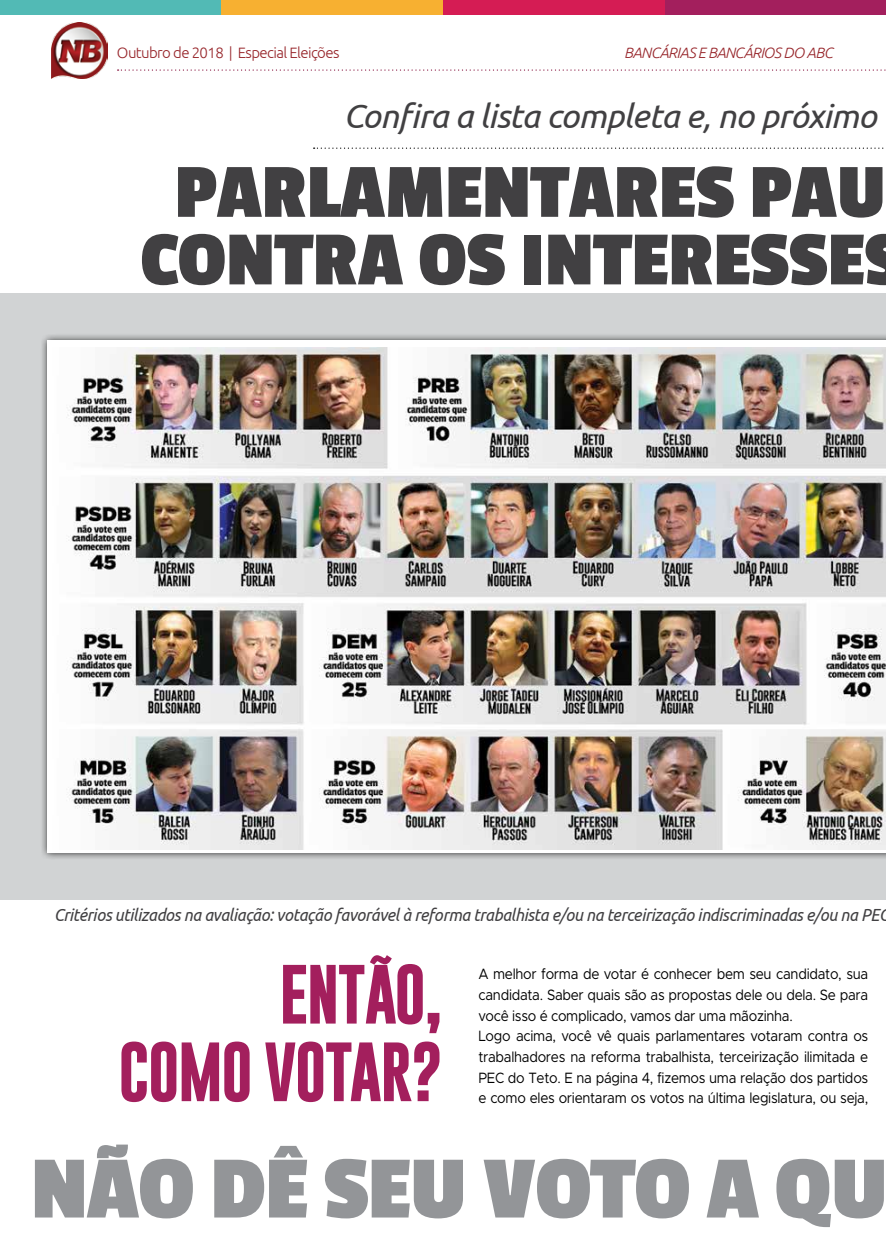
<style>
.page{position:relative;width:886px;height:1241px;background:#fff}
.page>*{position:absolute;margin:0;border:0;box-sizing:border-box;transform-origin:0 0}
.t1{font:700 93px "Passion One";letter-spacing:-.01em;color:#939598}
.t2{font:700 80px/67.5px "Passion One";color:#414042;text-align:center}
.t3{font:700 60px/77.5px "Gobold";letter-spacing:-.03em;color:#a31f5d;text-align:right}
.t4{font:italic 33.75px "Ubuntu";letter-spacing:-.02em;color:#414042}
.t5{font:italic 17.5px "Ubuntu";letter-spacing:-.02em;color:#414042;scale:.93 1}
.t6{font:15px/20.6px "Metropolis";letter-spacing:-.02em;color:#000;scale:.9 1}
.t7{font:300 15px "Ubuntu";letter-spacing:-.04em;color:#97252a}
.t8{font:italic 300 15px "Ubuntu";letter-spacing:-.04em;color:#97252a}
</style>
<div class="page">
<div style="left:664px;top:0;width:222px;height:14px;background:#a31f5d"></div>
<div style="left:0;top:0;width:221px;height:14px;background:#52bab5"></div>
<div style="left:221px;top:0;width:222px;height:14px;background:#f7b031"></div>
<div style="left:443px;top:0;width:221px;height:14px;background:#d51c54"></div>
<img style="left:52px;top:22px;width:56px;height:56px">
<svg style="left:118px;top:69px;width:768px;height:2px"></svg>
<div style="left:0;top:293px;width:886px;height:606px;background:#d1d3d4"></div>
<div style="left:40px;top:333px;width:846px;height:527px;background:#000;opacity:.75"></div>
<div style="left:47px;top:340px;width:839px;height:512px;background:#fff"></div>
<img style="left:66px;top:347px;width:820px;height:502px">
<svg style="left:314px;top:147px;width:570px;height:2px"></svg>
<p class="t7" style="left:117px;top:43px;width:224px">Outubro de 2018 | Especial Eleições</p>
<p class="t8" style="left:624px;top:43px;width:210px">BANCÁRIAS E BANCÁRIOS DO ABC</p>
<h3 class="t4" style="left:343px;top:95px;width:535px">Confira a lista completa e, no próximo</h3>
<h2 class="t2" style="left:140px;top:157px;width:764px">PARLAMENTARES PAU<br>CONTRA OS INTERESSES</h2>
<p class="t5" style="left:54px;top:903px;width:899px">Critérios utilizados na avaliação: votação favorável à reforma trabalhista e/ou na terceirização indiscriminadas e/ou na PEC</p>
<h3 class="t3" style="left:118px;top:955px;width:326px">ENTÃO,<br>COMO VOTAR?</h3>
<p class="t6" style="left:478px;top:963px;width:435px">A melhor forma de votar é conhecer bem seu candidato, sua candidata. Saber quais são as propostas dele ou dela. Se para você isso é complicado, vamos dar uma mãozinha.<br>Logo acima, você vê quais parlamentares votaram contra os trabalhadores na reforma trabalhista, terceirização ilimitada e PEC do Teto. E na página 4, fizemos uma relação dos partidos e como eles orientaram os votos na última legislatura, ou seja,</p>
<h1 class="t1" style="left:31px;top:1139px;width:858px">NÃO DÊ SEU VOTO A QU</h1>
</div>
